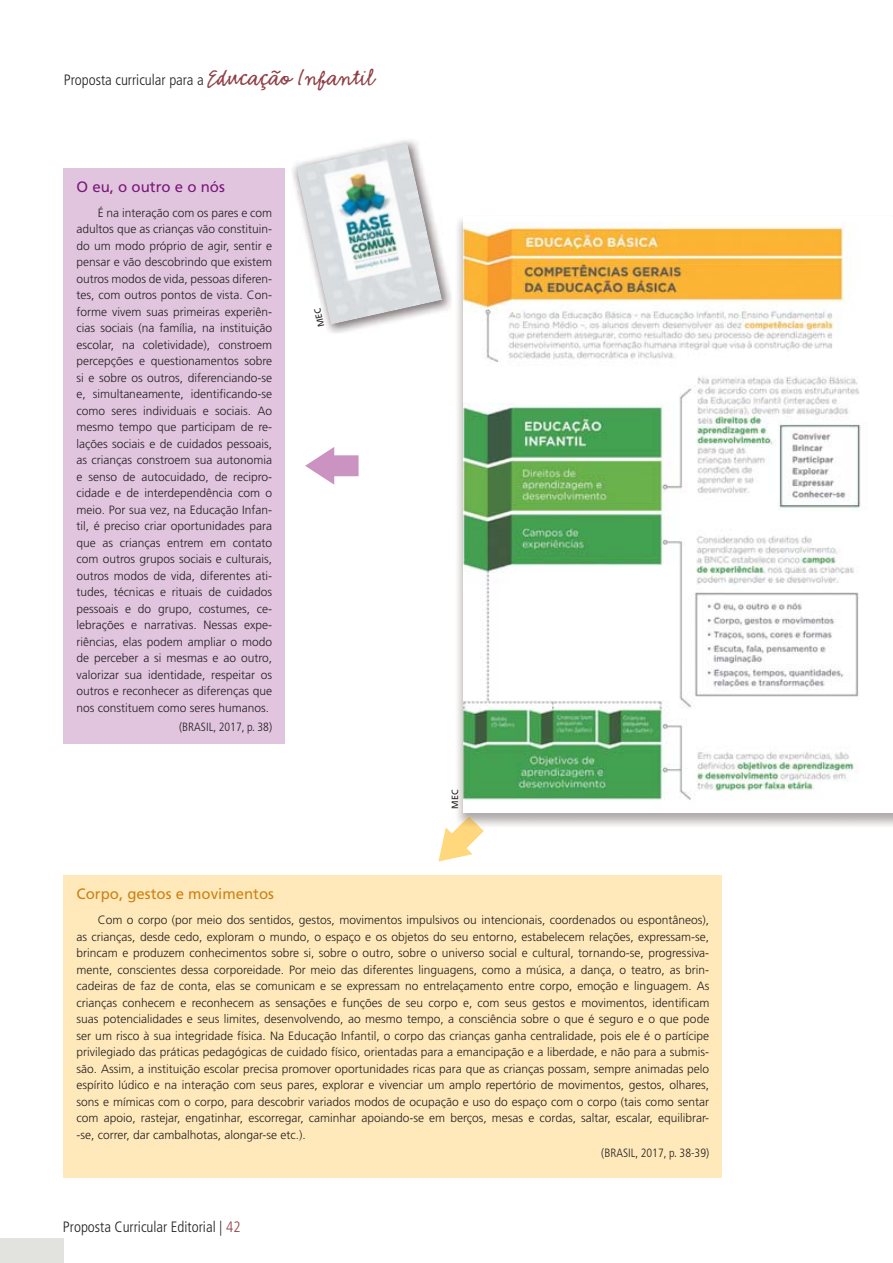
<style>
.page{position:relative;width:893px;height:1263px;background:#fff}
.page>*{position:absolute;margin:0;border:0;box-sizing:border-box;transform-origin:0 0}
.t1{font:300 condensed 15px "Frutiger LT Std";color:#231f20}
.t2{font:15px "Frutiger LT Std";color:#cd8215}
.t3{font:15px "Frutiger LT Std";color:#7a1878}
.t4{font:300 12px/16.5px "Frutiger LT Std";color:#231f20;text-align:justify}
.t5{font:300 condensed 12px "Frutiger LT Std";color:#231f20}
.t6{font:9px "Frutiger LT Std";color:#231f20}
.s1{font-family:"Emmascript MVB Std";font-weight:400;font-stretch:normal;font-size:25.5px;color:#904046}
.s2{color:#904046}
</style>
<div class="page">
<div style="left:0;top:1238px;width:64px;height:24px;background:#e2e2de"></div>
<div style="left:64px;top:168px;width:221px;height:575px;background:#e1c5df"></div>
<svg style="left:305px;top:447px;width:54px;height:38px"></svg>
<svg style="left:439px;top:827px;width:45px;height:34px"></svg>
<img style="left:458px;top:816px;width:22px;height:11px">
<img style="left:463px;top:221px;width:404px;height:580px">
<img style="left:292px;top:140px;width:159px;height:193px">
<img style="left:296px;top:143px;width:146px;height:182px">
<div style="left:64px;top:875px;width:658px;height:303px;background:#ffe9ba"></div>
<svg style="left:314px;top:308px;width:10px;height:18px"></svg>
<p class="t1" style="left:64px;top:74px;width:313px">Proposta curricular para a <span class="s1">Educação Infantil</span></p>
<p class="t3" style="left:77px;top:181px;width:150px">O eu, o outro e o nós</p>
<p class="t4" style="left:77px;top:205px;width:197px;text-indent:21px">É na interação com os pares e com adultos que as crianças vão constituin&shy;do um modo próprio de agir, sentir e pensar e vão descobrindo que existem outros modos de vida, pessoas diferen&shy;tes, com outros pontos de vista. Con&shy;forme vivem suas primeiras experiên&shy;cias sociais (na família, na instituição escolar, na coletividade), constroem percepções e questionamentos sobre si e sobre os outros, diferenciando-se e, simultaneamente, identificando-se como seres individuais e sociais. Ao mesmo tempo que participam de re&shy;lações sociais e de cuidados pessoais, as crianças constroem sua autonomia e senso de autocuidado, de recipro&shy;cidade e de interdependência com o meio. Por sua vez, na Educação Infan&shy;til, é preciso criar oportunidades para que as crianças entrem em contato com outros grupos sociais e culturais, outros modos de vida, diferentes ati&shy;tudes, técnicas e rituais de cuidados pessoais e do grupo, costumes, ce&shy;lebrações e narrativas. Nessas expe&shy;riências, elas podem ampliar o modo de perceber a si mesmas e ao outro, valorizar sua identidade, respeitar os outros e reconhecer as diferenças que nos constituem como seres humanos.</p>
<p class="t5" style="left:179px;top:721px;width:94px">(BRASIL, 2017, p. 38)</p>
<p class="t6" style="left:451px;top:809px;width:20px;rotate:-90deg">MEC</p>
<p class="t2" style="left:77px;top:888px;width:199px">Corpo, gestos e movimentos</p>
<p class="t4" style="left:77px;top:913px;width:634px;text-indent:21px">Com o corpo (por meio dos sentidos, gestos, movimentos impulsivos ou intencionais, coordenados ou espontâneos), as crianças, desde cedo, exploram o mundo, o espaço e os objetos do seu entorno, estabelecem relações, expressam-se, brincam e produzem conhecimentos sobre si, sobre o outro, sobre o universo social e cultural, tornando-se, progressiva&shy;mente, conscientes dessa corporeidade. Por meio das diferentes linguagens, como a música, a dança, o teatro, as brin&shy;cadeiras de faz de conta, elas se comunicam e se expressam no entrelaçamento entre corpo, emoção e linguagem. As crianças conhecem e reconhecem as sensações e funções de seu corpo e, com seus gestos e movimentos, identificam suas potencialidades e seus limites, desenvolvendo, ao mesmo tempo, a consciência sobre o que é seguro e o que pode ser um risco à sua integridade física. Na Educação Infantil, o corpo das crianças ganha centralidade, pois ele é o partícipe privilegiado das práticas pedagógicas de cuidado físico, orientadas para a emancipação e a liberdade, e não para a submis&shy;são. Assim, a instituição escolar precisa promover oportunidades ricas para que as crianças possam, sempre animadas pelo espírito lúdico e na interação com seus pares, explorar e vivenciar um amplo repertório de movimentos, gestos, olhares, sons e mímicas com o corpo, para descobrir variados modos de ocupação e uso do espaço com o corpo (tais como sentar com apoio, rastejar, engatinhar, escorregar, caminhar apoiando-se em berços, mesas e cordas, saltar, escalar, equilibrar--se, correr, dar cambalhotas, alongar-se etc.).</p>
<p class="t5" style="left:601px;top:1148px;width:110px">(BRASIL, 2017, p. 38-39)</p>
<p class="t1" style="left:63px;top:1220px;width:179px">Proposta Curricular Editorial | <span class="s2">42</span></p>
</div>
